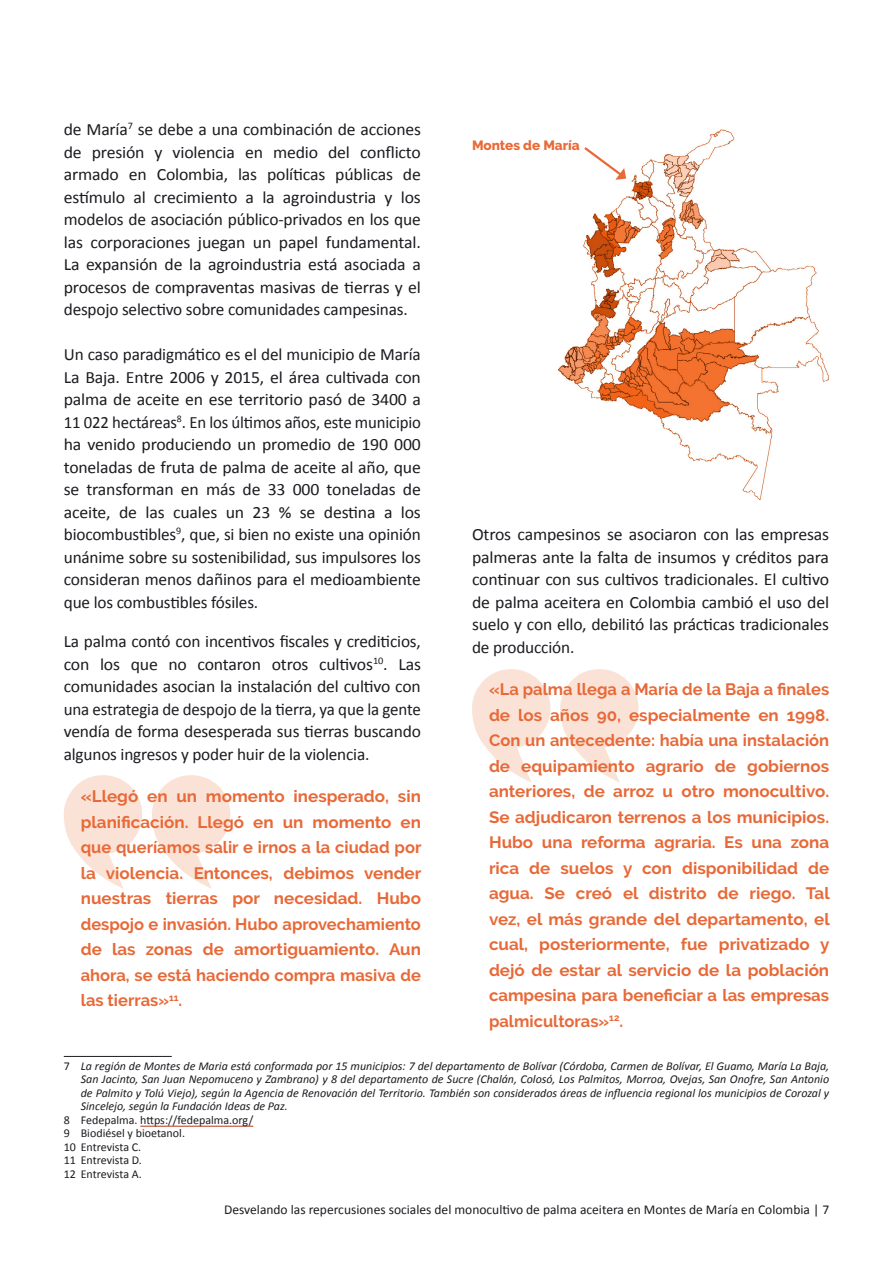
<style>
.page{position:relative;width:893px;height:1263px;background:#fff}
.page>*{position:absolute;margin:0;border:0;box-sizing:border-box;transform-origin:0 0}
.t1{font:17.25px/22.5px "Calibri";letter-spacing:-.01em;color:#1b1c20;text-align:justify}
.t2{font:700 16.5px/25.5px "Raleway";color:#e86938;text-align:justify}
.t3{font:13.5px "Calibri";color:#1b1c20}
.t4{font:800 13.5px "Raleway";color:#e86938}
.t5{font:italic 12px/13.5px "Calibri";color:#1b1c20;text-align:justify}
.t6{font:12px/13.5px "Calibri";color:#1b1c20}
.s1{font-style:normal}
</style>
<div class="page">
<img style="left:559px;top:129px;width:271px;height:370px">
<svg style="left:472px;top:669px;width:167px;height:114px"></svg>
<svg style="left:64px;top:775px;width:166px;height:114px"></svg>
<hr style="left:64px;top:1056px;width:108px;height:1px;background:#1b1c20">
<hr style="left:140px;top:1126px;width:113px;height:1px;background:#bb331c">
<svg style="left:582px;top:145px;width:44px;height:35px"></svg>
<p class="t1" style="left:64px;top:118px;width:359px">de María<sup>7</sup> se debe a una combinación de acciones de presión y violencia en medio del conflicto armado en Colombia, las políticas públicas de estímulo al crecimiento a la agroindustria y los modelos de asociación público-privados en los que las corporaciones juegan un papel fundamental.<br>La expansión de la agroindustria está asociada a procesos de compraventas masivas de tierras y el despojo selectivo sobre comunidades campesinas.</p>
<p class="t1" style="left:64px;top:343px;width:359px">Un caso paradigmático es el del municipio de María La Baja. Entre 2006 y 2015, el área cultivada con palma de aceite en ese territorio pasó de 3400 a 11 022 hectáreas<sup>8</sup>. En los últimos años, este municipio ha venido produciendo un promedio de 190 000 toneladas de fruta de palma de aceite al año, que se transforman en más de 33 000 toneladas de aceite, de las cuales un 23 % se destina a los biocombustibles<sup>9</sup>, que, si bien no existe una opinión unánime sobre su sostenibilidad, sus impulsores los consideran menos dañinos para el medioambiente que los combustibles fósiles.</p>
<p class="t1" style="left:64px;top:630px;width:359px">La palma contó con incentivos fiscales y crediticios, con los que no contaron otros cultivos<sup>10</sup>. Las comunidades asocian la instalación del cultivo con una estrategia de despojo de la tierra, ya que la gente vendía de forma desesperada sus tierras buscando algunos ingresos y poder huir de la violencia.</p>
<p class="t2" style="left:81px;top:784px;width:342px">«Llegó en un momento inesperado, sin planificación. Llegó en un momento en que queríamos salir e irnos a la ciudad por la violencia. Entonces, debimos vender nuestras tierras por necesidad. Hubo despojo e invasión. Hubo aprovechamiento de las zonas de amortiguamiento. Aun ahora, se está haciendo compra masiva de las tierras»<sup>11</sup>.</p>
<p class="t4" style="left:472px;top:138px;width:109px">Montes de María</p>
<p class="t1" style="left:472px;top:523px;width:359px">Otros campesinos se asociaron con las empresas palmeras ante la falta de insumos y créditos para continuar con sus cultivos tradicionales. El cultivo de palma aceitera en Colombia cambió el uso del suelo y con ello, debilitó las prácticas tradicionales de producción.</p>
<p class="t2" style="left:489px;top:677px;width:342px">«La palma llega a María de la Baja a finales de los años 90, especialmente en 1998.<br>Con un antecedente: había una instalación de equipamiento agrario de gobiernos anteriores, de arroz u otro monocultivo.<br>Se adjudicaron terrenos a los municipios.<br>Hubo una reforma agraria. Es una zona rica de suelos y con disponibilidad de agua. Se creó el distrito de riego. Tal vez, el más grande del departamento, el cual, posteriormente, fue privatizado y dejó de estar al servicio de la población campesina para beneficiar a las empresas palmicultoras»<sup>12</sup>.</p>
<p class="t5" style="left:81px;top:1059px;width:750px;text-indent:-17px"><span class="s1">7</span> La región de Montes de Maria está conformada por 15 municipios: 7 del departamento de Bolívar (Córdoba, Carmen de Bolívar, El Guamo, María La Baja, San Jacinto, San Juan Nepomuceno y Zambrano) y 8 del departamento de Sucre (Chalán, Colosó, Los Palmitos, Morroa, Ovejas, San Onofre, San Antonio de Palmito y Tolú Viejo), según la Agencia de Renovación del Territorio. También son considerados áreas de influencia regional los municipios de Corozal y Sincelejo, según la Fundación Ideas de Paz.</p>
<p class="t6" style="left:64px;top:1113px;width:191px">8 Fedepalma. https://fedepalma.org/<br>9 Biodiésel y bioetanol.<br>10 Entrevista C.<br>11 Entrevista D.<br>12 Entrevista A.</p>
<p class="t3" style="left:224px;top:1200px;width:606px">Desvelando las repercusiones sociales del monocultivo de palma aceitera en Montes de María en Colombia | 7</p>
</div>
